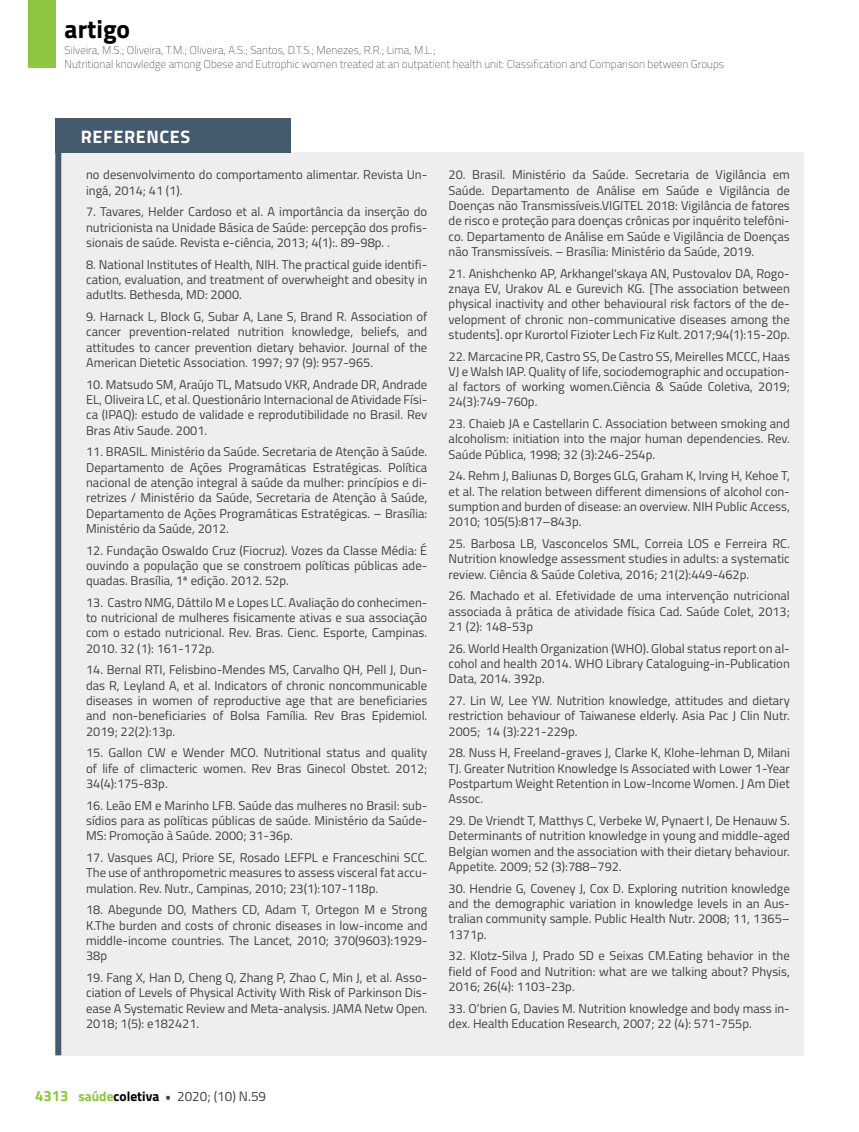
<style>
.page{position:relative;width:859px;height:1132px;background:#fff}
.page>*{position:absolute;margin:0;border:0;box-sizing:border-box;transform-origin:0 0}
.t1{font:700 25.5px "Titillium";color:#000}
.t2{font:700 18px "Titillium";letter-spacing:.035em;color:#fff}
.t3{font:13.5px "Titillium";color:#414042}
.t4{font:12.75px/15.3px "Titillium";color:#414042;text-align:justify}
.t5{font:100 11.25px/13.5px "Titillium";color:#414042}
.s1{font-weight:700;font-size:15px;color:#8dc63f}
.s2{font-weight:700;color:#8dc63f}
.s3{font-weight:700;color:#000}
.s4{font-weight:700}
</style>
<div class="page">
<div style="left:28px;top:0;width:27px;height:68px;background:#8dc63f"></div>
<div style="left:61px;top:152px;width:743px;height:902px;background:#eeeeef"></div>
<div style="left:55px;top:118px;width:236px;height:35px;background:#455a6c"></div>
<div style="left:55px;top:134px;width:6px;height:920px;background:#455a6c"></div>
<h1 class="t1" style="left:65px;top:10px;width:67px">artigo</h1>
<p class="t5" style="left:65px;top:43px;width:661px">Silveira, M.S.; Oliveira, T.M.; Oliveira, A.S.; Santos, D.T.S.; Menezes, R.R.; Lima, M.L.;<br>Nutritional knowledge among Obese and Eutrophic women treated at an outpatient health unit: Classification and Comparison between Groups</p>
<h2 class="t2" style="left:81px;top:123px;width:111px">REFERENCES</h2>
<p class="t4" style="left:86px;top:166px;width:343px">no desenvolvimento do comportamento alimentar. Revista Un&shy;ingá, 2014; 41 (1).</p>
<p class="t4" style="left:86px;top:203px;width:343px">7. Tavares, Helder Cardoso et al. A importância da inserção do nutricionista na Unidade Básica de Saúde: percepção dos profis&shy;sionais de saúde. Revista e-ciência, 2013; 4(1):. 89-98p. .</p>
<p class="t4" style="left:86px;top:256px;width:343px">8. National Institutes of Health, NIH. The practical guide identifi&shy;cation, evaluation, and treatment of overwheight and obesity in adutlts. Bethesda, MD: 2000.</p>
<p class="t4" style="left:86px;top:308px;width:343px">9. Harnack L, Block G, Subar A, Lane S, Brand R. Association of cancer prevention-related nutrition knowledge, beliefs, and attitudes to cancer prevention dietary behavior. Journal of the American Dietetic Association. 1997; 97 (9): 957-965.</p>
<p class="t4" style="left:86px;top:376px;width:343px">10. Matsudo SM, Araújo TL, Matsudo VKR, Andrade DR, Andrade EL, Oliveira LC, et al. Questionário Internacional de Atividade Físi&shy;ca (IPAQ): estudo de validade e reprodutibilidade no Brasil. Rev Bras Ativ Saude. 2001.</p>
<p class="t4" style="left:86px;top:443px;width:343px">11. BRASIL. Ministério da Saúde. Secretaria de Atenção à Saúde.<br>Departamento de Ações Programáticas Estratégicas. Política nacional de atenção integral à saúde da mulher: princípios e di&shy;retrizes / Ministério da Saúde, Secretaria de Atenção à Saúde, Departamento de Ações Programáticas Estratégicas. – Brasília:<br>Ministério da Saúde, 2012.</p>
<p class="t4" style="left:86px;top:541px;width:343px">12. Fundação Oswaldo Cruz (Fiocruz). Vozes da Classe Média: É ouvindo a população que se constroem políticas públicas ade&shy;quadas. Brasília, 1ª edição. 2012. 52p.</p>
<p class="t4" style="left:86px;top:594px;width:343px">13. Castro NMG, Dáttilo M e Lopes LC. Avaliação do conhecimen&shy;to nutricional de mulheres fisicamente ativas e sua associação com o estado nutricional. Rev. Bras. Cienc. Esporte, Campinas.<br>2010. 32 (1): 161-172p.</p>
<p class="t4" style="left:86px;top:661px;width:343px">14. Bernal RTI, Felisbino-Mendes MS, Carvalho QH, Pell J, Dun&shy;das R, Leyland A, et al. Indicators of chronic noncommunicable diseases in women of reproductive age that are beneficiaries and non-beneficiaries of Bolsa Família. Rev Bras Epidemiol.<br>2019; 22(2):13p.</p>
<p class="t4" style="left:86px;top:744px;width:343px">15. Gallon CW e Wender MCO. Nutritional status and quality of life of climacteric women. Rev Bras Ginecol Obstet. 2012; 34(4):175-83p.</p>
<p class="t4" style="left:86px;top:796px;width:343px">16. Leão EM e Marinho LFB. Saúde das mulheres no Brasil: sub&shy;sídios para as políticas públicas de saúde. Ministério da Saúde-MS: Promoção à Saúde. 2000; 31-36p.</p>
<p class="t4" style="left:86px;top:849px;width:343px">17. Vasques ACJ, Priore SE, Rosado LEFPL e Franceschini SCC.<br>The use of anthropometric measures to assess visceral fat accu&shy;mulation. Rev. Nutr., Campinas, 2010; 23(1):107-118p.</p>
<p class="t4" style="left:86px;top:901px;width:343px">18. Abegunde DO, Mathers CD, Adam T, Ortegon M e Strong K.The burden and costs of chronic diseases in low-income and middle-income countries. The Lancet, 2010; 370(9603):1929- 38p</p>
<p class="t4" style="left:86px;top:968px;width:343px">19. Fang X, Han D, Cheng Q, Zhang P, Zhao C, Min J, et al. Asso&shy;ciation of Levels of Physical Activity With Risk of Parkinson Dis&shy;ease A Systematic Review and Meta-analysis. JAMA Netw Open.<br>2018; 1(5): e182421.</p>
<p class="t4" style="left:449px;top:166px;width:343px">20. Brasil. Ministério da Saúde. Secretaria de Vigilância em Saúde. Departamento de Análise em Saúde e Vigilância de Doenças não Transmissíveis.VIGITEL 2018: Vigilância de fatores de risco e proteção para doenças crônicas por inquérito telefôni&shy;co. Departamento de Análise em Saúde e Vigilância de Doenças não Transmissíveis. – Brasília: Ministério da Saúde, 2019.</p>
<p class="t4" style="left:449px;top:265px;width:343px">21. Anishchenko AP, Arkhangel'skaya AN, Pustovalov DA, Rogo&shy;znaya EV, Urakov AL e Gurevich KG. [The association between physical inactivity and other behavioural risk factors of the de&shy;velopment of chronic non-communicative diseases among the students]. opr Kurortol Fizioter Lech Fiz Kult. 2017;94(1):15-20p.</p>
<p class="t4" style="left:449px;top:347px;width:343px">22. Marcacine PR, Castro SS, De Castro SS, Meirelles MCCC, Haas VJ e Walsh IAP. Quality of life, sociodemographic and occupation&shy;al factors of working women.Ciência &amp; Saúde Coletiva, 2019; 24(3):749-760p.</p>
<p class="t4" style="left:449px;top:415px;width:343px">23. Chaieb JA e Castellarin C. Association between smoking and alcoholism: initiation into the major human dependencies. Rev.<br>Saúde Pública, 1998; 32 (3):246-254p.</p>
<p class="t4" style="left:449px;top:467px;width:343px">24. Rehm J, Baliunas D, Borges GLG, Graham K, lrving H, Kehoe T, et al. The relation between different dimensions of alcohol con&shy;sumption and burden of disease: an overview. NIH Public Access, 2010; 105(5):817–843p.</p>
<p class="t4" style="left:449px;top:535px;width:343px">25. Barbosa LB, Vasconcelos SML, Correia LOS e Ferreira RC.<br>Nutrition knowledge assessment studies in adults: a systematic review. Ciência &amp; Saúde Coletiva, 2016; 21(2):449-462p.</p>
<p class="t4" style="left:449px;top:587px;width:343px">26. Machado et al. Efetividade de uma intervenção nutricional associada à prática de atividade física Cad. Saúde Colet, 2013; 21 (2): 148-53p</p>
<p class="t4" style="left:449px;top:639px;width:343px">26. World Health Organization (WHO). Global status report on al&shy;cohol and health 2014. WHO Library Cataloguing-in-Publication Data, 2014. 392p.</p>
<p class="t4" style="left:449px;top:692px;width:343px">27. Lin W, Lee YW. Nutrition knowledge, attitudes and dietary restriction behaviour of Taiwanese elderly. Asia Pac J Clin Nutr.<br>2005; 14 (3):221-229p.</p>
<p class="t4" style="left:449px;top:744px;width:343px">28. Nuss H, Freeland-graves J, Clarke K, Klohe-lehman D, Milani TJ. Greater Nutrition Knowledge Is Associated with Lower 1-Year Postpartum Weight Retention in Low-Income Women. J Am Diet Assoc.</p>
<p class="t4" style="left:449px;top:812px;width:343px">29. De Vriendt T, Matthys C, Verbeke W, Pynaert I, De Henauw S.<br>Determinants of nutrition knowledge in young and middle-aged Belgian women and the association with their dietary behaviour.<br>Appetite. 2009; 52 (3):788–792.</p>
<p class="t4" style="left:449px;top:879px;width:343px">30. Hendrie G, Coveney J, Cox D. Exploring nutrition knowledge and the demographic variation in knowledge levels in an Aus&shy;tralian community sample. Public Health Nutr. 2008; 11, 1365– 1371p.</p>
<p class="t4" style="left:449px;top:947px;width:343px">32. Klotz-Silva J, Prado SD e Seixas CM.Eating behavior in the field of Food and Nutrition: what are we talking about? Physis, 2016; 26(4): 1103-23p.</p>
<p class="t4" style="left:449px;top:999px;width:343px">33. O’brien G, Davies M. Nutrition knowledge and body mass in&shy;dex. Health Education Research, 2007; 22 (4): 571-755p.</p>
<p class="t3" style="left:35px;top:1086px;width:233px"><span class="s1">4313</span> <span class="s2">saúde</span><span class="s3">coletiva</span> <span class="s4">•</span> 2020; (10) N.59</p>
</div>
